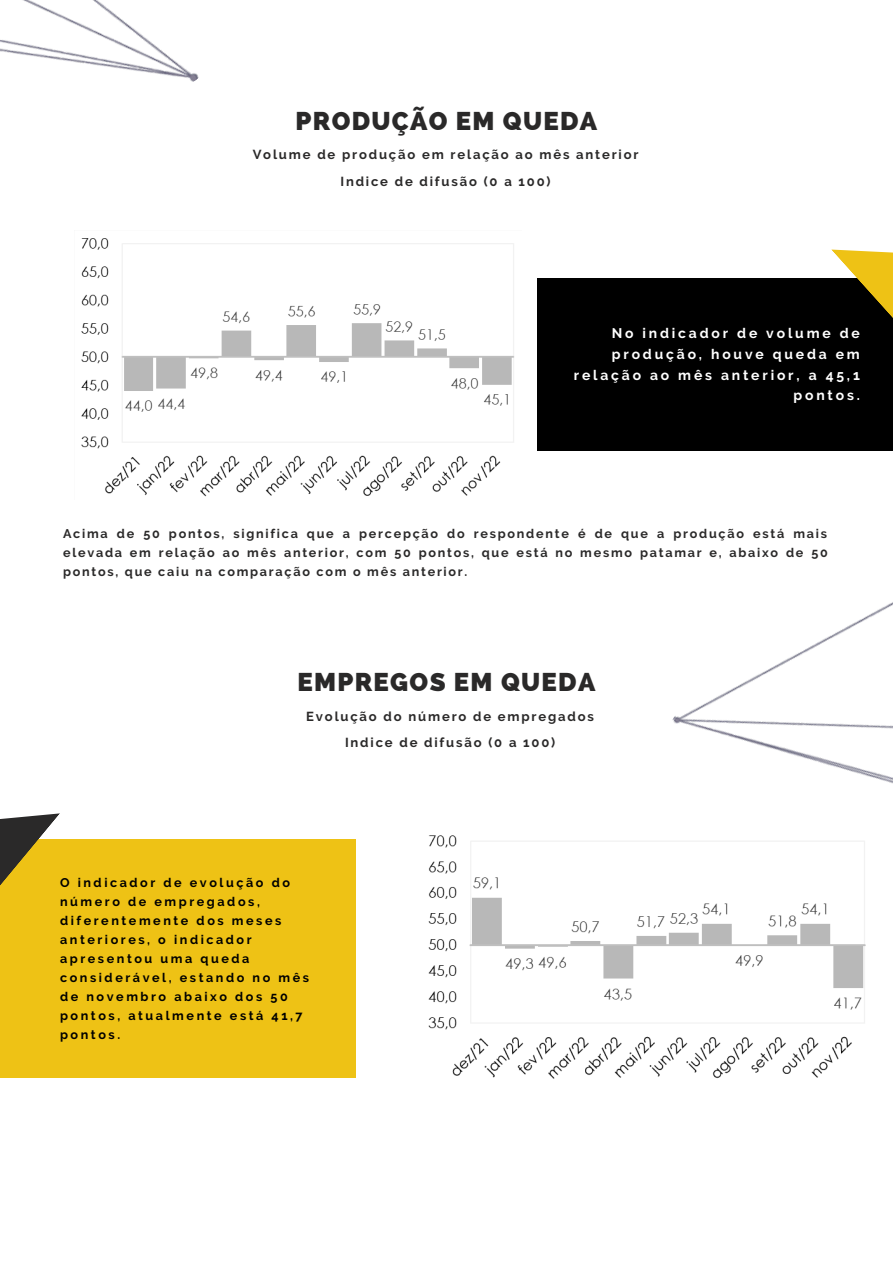
<style>
.page{position:relative;width:893px;height:1264px;background:#fff}
.page>*{position:absolute;margin:0;border:0;box-sizing:border-box;transform-origin:0 0}
.t1{font:800 25.8px "Raleway";letter-spacing:.05em;color:#2a2929}
.t2{font:700 13.95px/20.9px "Raleway";letter-spacing:.205em;color:#fff;text-align:right}
.t3{font:700 13.05px/25.8px "Raleway";letter-spacing:.14em;color:#2a2929;text-align:center}
.t4{font:700 12.6px/18.9px "Raleway";letter-spacing:.14em;color:#2a2929;text-align:justify}
.t5{font:700 12.6px/18.9px "Raleway";letter-spacing:.205em;color:#000}
</style>
<div class="page">
<img style="left:0;top:0;width:199px;height:82px">
<div style="left:537px;top:278px;width:355px;height:172px;background:#000"></div>
<img style="left:623px;top:450px;width:269px;height:333px">
<svg style="left:831px;top:249px;width:61px;height:68px"></svg>
<div style="left:0;top:839px;width:355px;height:238px;background:#eec215"></div>
<svg style="left:0;top:813px;width:60px;height:72px"></svg>
<img style="left:81px;top:238px;width:433px;height:259px">
<img style="left:428px;top:835px;width:438px;height:244px">
<h1 class="t1" style="left:295px;top:106px;width:303px">PRODUÇÃO EM QUEDA</h1>
<p class="t3" style="left:253px;top:141px;width:387px;line-height:27px">Volume de produção em relação ao mês anterior<br>Indice de difusão (0 a 100)</p>
<p class="t2" style="left:573px;top:322px;width:287px">No indicador de volume de produção, houve queda em relação ao mês anterior, a 45,1 pontos.</p>
<p class="t4" style="left:63px;top:524px;width:766px">Acima de 50 pontos, significa que a percepção do respondente é de que a produção está mais elevada em relação ao mês anterior, com 50 pontos, que está no mesmo patamar e, abaixo de 50 pontos, que caiu na comparação com o mês anterior.</p>
<h1 class="t1" style="left:297px;top:666px;width:299px">EMPREGOS EM QUEDA</h1>
<p class="t3" style="left:306px;top:703px;width:289px">Evolução do número de empregados<br>Indice de difusão (0 a 100)</p>
<p class="t5" style="left:60px;top:873px;width:250px">O indicador de evolução do número de empregados, diferentemente dos meses anteriores, o indicador apresentou uma queda considerável, estando no mês de novembro abaixo dos 50 pontos, atualmente está 41,7 pontos.</p>
</div>
